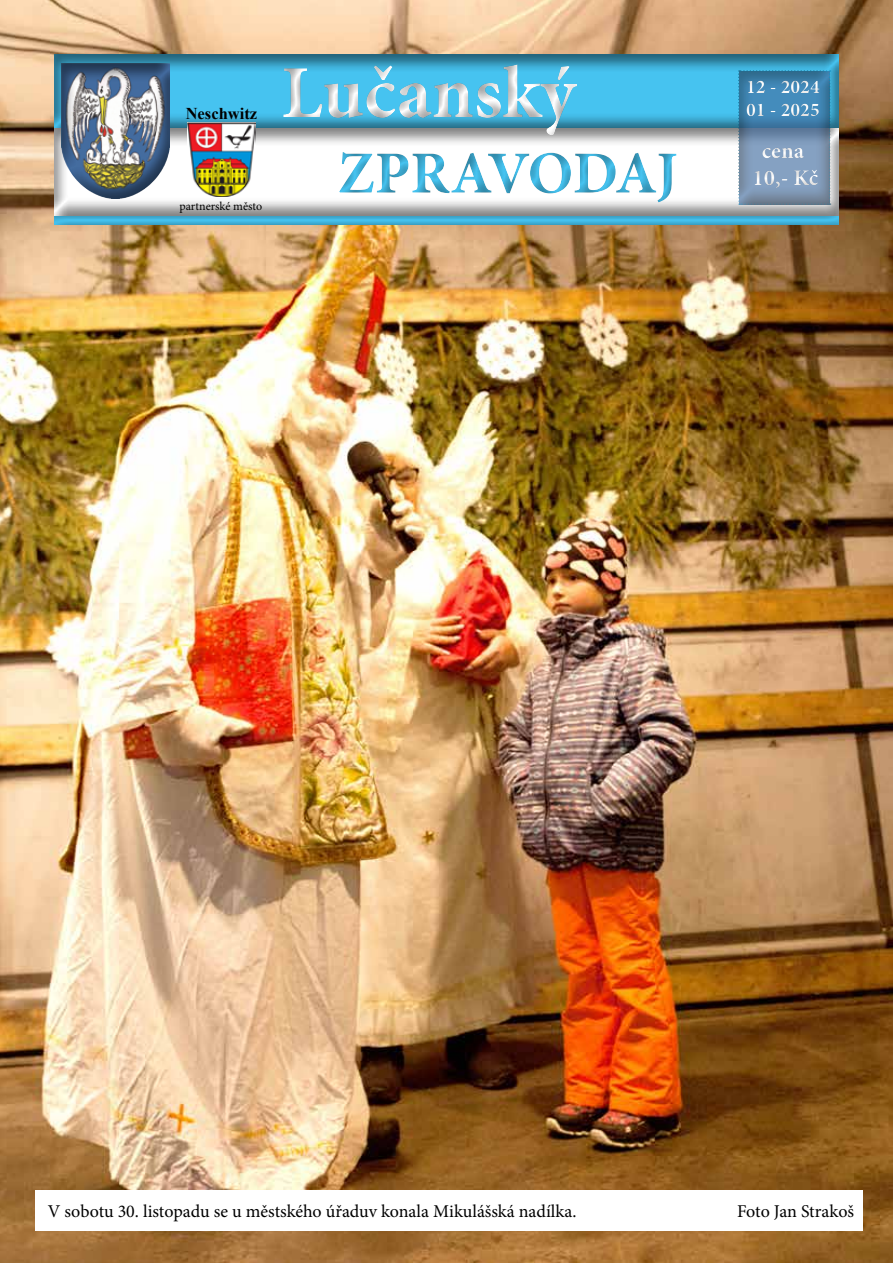
<style>
.page{position:relative;width:893px;height:1263px;background:#fff}
.page>*{position:absolute;margin:0;border:0;box-sizing:border-box;transform-origin:0 0}
.t1{font:700 75px "Minion Pro";color:#fff}
.t2{font:700 60px "Minion Pro";letter-spacing:-.015em;color:#46c3f0}
.t3{font:700 22.5px/27px "Minion Pro";color:#fff;text-align:center}
.t4{font:700 19.5px/23.4px "Minion Pro";color:#fff}
.t5{font:18px "Minion Pro";letter-spacing:-.005em;color:#000}
.t6{font:700 16.5px "Times New Roman";color:#000}
.t7{font:12px "Minion Pro";letter-spacing:-.005em;color:#000}
</style>
<div class="page">
<img style="left:0;top:0;width:893px;height:1263px">
<div style="left:42px;top:46px;width:798px;height:87px;background:#000;opacity:.5"></div>
<div style="left:52px;top:128px;width:788px;height:90px;background:#000;opacity:.5"></div>
<div style="left:268px;top:46px;width:323px;height:102px;background:#000;opacity:.5"></div>
<div style="left:325px;top:134px;width:366px;height:84px;background:#000;opacity:.5"></div>
<div style="left:723px;top:59px;width:108px;height:147px;background:#000;opacity:.5"></div>
<div style="left:732px;top:73px;width:102px;height:122px;background:#000;opacity:.5"></div>
<div style="left:52px;top:216px;width:788px;height:10px;background:#000;opacity:.5"></div>
<div style="left:60px;top:63px;width:111px;height:137px;background:#000;opacity:.5"></div>
<img style="left:188px;top:123px;width:68px;height:74px">
<div style="left:35px;top:1190px;width:828px;height:40px;background:#fff"></div>
<p class="t6" style="left:186px;top:102px;width:73px">Neschwitz</p>
<p class="t7" style="left:179px;top:198px;width:84px">partnerské město</p>
<h1 class="t1" style="left:281px;top:40px;width:296px">Lučanský</h1>
<h2 class="t2" style="left:337px;top:131px;width:342px">ZPRAVODAJ</h2>
<p class="t4" style="left:746px;top:75px;width:75px">12 - 2024<br>01 - 2025</p>
<p class="t3" style="left:753px;top:137px;width:67px">cena<br>10,- Kč</p>
<p class="t5" style="left:48px;top:1199px;width:530px">V sobotu 30. listopadu se u městského úřaduv konala Mikulášská nadílka.</p>
<p class="t5" style="left:737px;top:1199px;width:118px">Foto Jan Strakoš</p>
</div>
